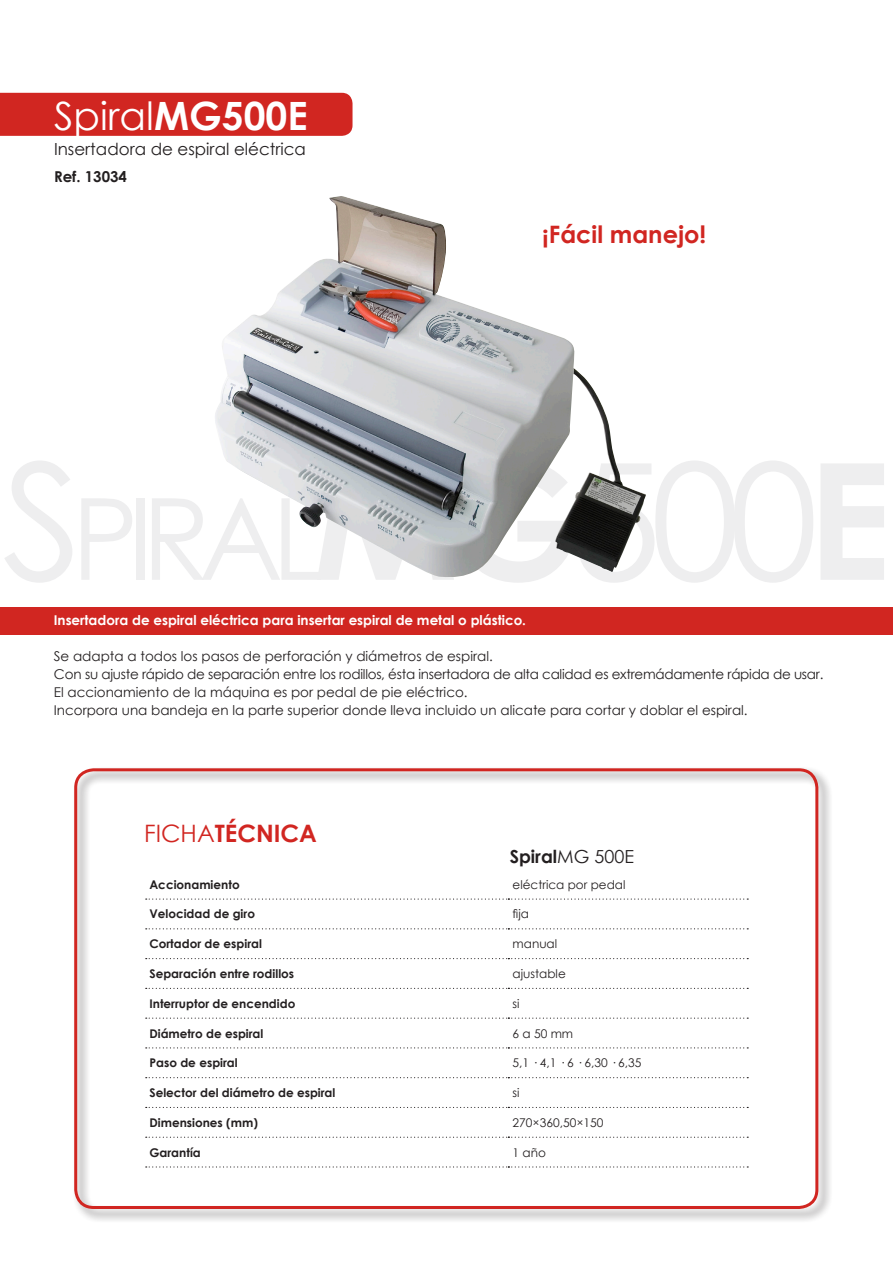
<style>
.page{position:relative;width:893px;height:1263px;background:#fff}
.page>*{position:absolute;margin:0;border:0;box-sizing:border-box;transform-origin:0 0}
.t1{font:39px "Century Gothic";color:#fff}
.t2{font:700 24px "Century Gothic";color:#d12621}
.t3{font:700 18px "Century Gothic";color:#231f20}
.t4{font:16.65px "Century Gothic";color:#231f20}
.t5{font:700 15px "Century Gothic";color:#231f20}
.t6{font:13.5px "Century Gothic";color:#231f20}
.t7{font:13.5px "Century Gothic";letter-spacing:-.02em;color:#231f20}
.t8{font:700 13.5px "Century Gothic";color:#fff}
.Dato_tit{font:700 12px "Century Gothic";color:#231f20}
.Dato_cont{font:12px "Century Gothic";color:#231f20}
.s1{font-weight:700}
.s2{font-weight:400}
</style>
<div class="page">
<div style="left:0;top:608px;width:893px;height:26px;background:#d12621"></div>
<img style="left:215px;top:196px;width:431px;height:381px">
<div style="left:0;top:93px;width:352px;height:43px;background:#d12621"></div>
<div style="left:72px;top:766px;width:760px;height:457px;background:#231f20;opacity:.6"></div>
<div style="left:74px;top:768px;width:744px;height:441px;border:3px solid #d12621;border-radius:18px"></div>
<svg style="left:146px;top:898px;width:602px;height:2px"></svg>
<svg style="left:146px;top:928px;width:602px;height:1px"></svg>
<svg style="left:146px;top:958px;width:602px;height:1px"></svg>
<svg style="left:146px;top:988px;width:602px;height:1px"></svg>
<svg style="left:146px;top:1017px;width:602px;height:2px"></svg>
<svg style="left:146px;top:1047px;width:602px;height:1px"></svg>
<svg style="left:146px;top:1077px;width:602px;height:1px"></svg>
<svg style="left:146px;top:1107px;width:602px;height:1px"></svg>
<svg style="left:146px;top:1137px;width:602px;height:1px"></svg>
<svg style="left:146px;top:1166px;width:602px;height:1px"></svg>
<p class="t1" style="left:54px;top:88px;width:255px">Spiral<span class="s1">MG500E</span></p>
<p class="t4" style="left:54px;top:137px;width:254px">Insertadora de espiral eléctrica</p>
<p class="t5" style="left:54px;top:165px;width:74px">Ref. 13034</p>
<p class="t2" style="left:542px;top:216px;width:166px">¡Fácil manejo!</p>
<p class="t8" style="left:54px;top:610px;width:474px">Insertadora de espiral eléctrica para insertar espiral de metal o plástico.</p>
<p class="t6" style="left:54px;top:647px;width:440px">Se adapta a todos los pasos de perforación y diámetros de espiral.</p>
<p class="t7" style="left:54px;top:665px;width:771px">Con su ajuste rápido de separación entre los rodillos, ésta insertadora de alta calidad es extremádamente rápida de usar.</p>
<p class="t6" style="left:54px;top:683px;width:415px">El accionamiento de la máquina es por pedal de pie eléctrico.</p>
<p class="t6" style="left:54px;top:701px;width:695px">Incorpora una bandeja en la parte superior donde lleva incluido un alicate para cortar y doblar el espiral.</p>
<p class="t2" style="left:144px;top:815px;width:174px"><span class="s2">FICHA</span>TÉCNICA</p>
<p class="t3" style="left:510px;top:843px;width:126px">Spiral<span class="s2">MG 500E</span></p>
<p class="Dato_tit" style="left:149px;top:875px;width:92px">Accionamiento</p>
<p class="Dato_cont" style="left:513px;top:876px;width:114px">eléctrica por pedal</p>
<p class="Dato_tit" style="left:149px;top:905px;width:107px">Velocidad de giro</p>
<p class="Dato_cont" style="left:513px;top:906px;width:18px">fija</p>
<p class="Dato_tit" style="left:149px;top:935px;width:114px">Cortador de espiral</p>
<p class="Dato_cont" style="left:513px;top:935px;width:46px">manual</p>
<p class="Dato_tit" style="left:149px;top:964px;width:146px">Separación entre rodillos</p>
<p class="Dato_cont" style="left:513px;top:965px;width:55px">ajustable</p>
<p class="Dato_tit" style="left:149px;top:994px;width:147px">Interruptor de encendido</p>
<p class="Dato_cont" style="left:513px;top:995px;width:9px">si</p>
<p class="Dato_tit" style="left:149px;top:1024px;width:115px">Diámetro de espiral</p>
<p class="Dato_cont" style="left:513px;top:1025px;width:62px">6 a 50 mm</p>
<p class="Dato_tit" style="left:149px;top:1054px;width:90px">Paso de espiral</p>
<p class="Dato_cont" style="left:513px;top:1054px;width:130px">5,1 · 4,1 · 6 · 6,30 · 6,35</p>
<p class="Dato_tit" style="left:149px;top:1083px;width:187px">Selector del diámetro de espiral</p>
<p class="Dato_cont" style="left:513px;top:1084px;width:9px">si</p>
<p class="Dato_tit" style="left:149px;top:1113px;width:110px">Dimensiones (mm)</p>
<p class="Dato_cont" style="left:513px;top:1114px;width:92px">270×360,50×150</p>
<p class="Dato_tit" style="left:149px;top:1143px;width:53px">Garantía</p>
<p class="Dato_cont" style="left:513px;top:1144px;width:35px">1 año</p>
</div>
